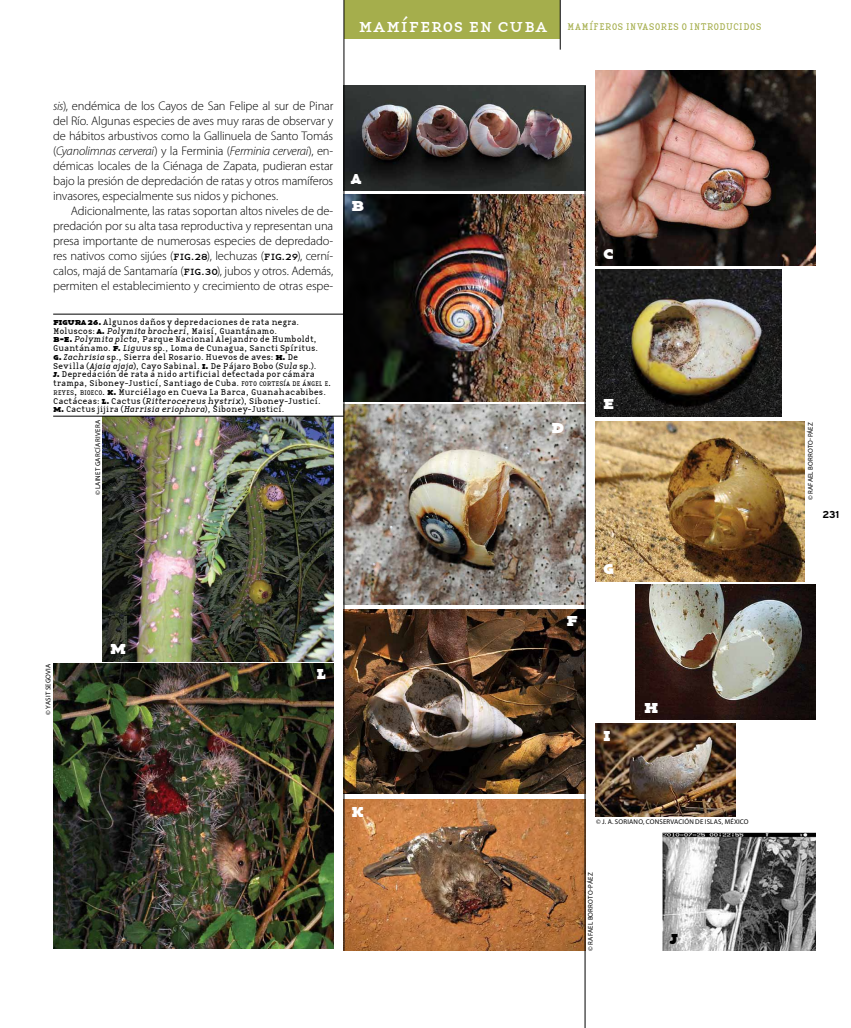
<style>
.page{position:relative;width:851px;height:1028px;background:#fff}
.page>*{position:absolute;margin:0;border:0;box-sizing:border-box;transform-origin:0 0}
.t1{font:20px/27.4px "Base Twelve Serif SCB";color:#fff}
.t2{font:20px "Base Twelve Serif SCB";color:#000}
.t3{font:300 12.5px/15px "Myriad Pro";letter-spacing:-.015em;color:#000;text-align:justify}
.t4{font:10px "Base Twelve Serif";letter-spacing:.025em;color:#a5ae4c}
.t5{font:700 10px "Interstate";color:#000}
.t6{font:8.75px/8.8px "Base Twelve Serif";letter-spacing:-.005em;color:#000}
.t7{font:6.88px "Myriad Pro";letter-spacing:.03em;color:#000}
.s1{font-family:"Base Twelve Serif Smallcaps";font-size:20px;color:#fff}
.s2{font-style:italic}
.s3{font-family:"Base Twelve Serif Smallcaps";font-weight:400}
.s4{font-family:"Base Twelve Serif SCB";font-size:10px}
.s5{font-family:"Base Twelve Serif I"}
.s6{font-size:7px}
.s7{font-size:10px}
</style>
<div class="page">
<div style="left:344px;top:0;width:216px;height:39px;background:#a5ae4c"></div>
<hr style="left:560px;top:0;width:1px;height:50px;background:#000">
<img style="left:344px;top:86px;width:240px;height:105px">
<img style="left:595px;top:71px;width:220px;height:195px">
<img style="left:344px;top:609px;width:240px;height:184px">
<img style="left:344px;top:195px;width:240px;height:206px">
<img style="left:344px;top:405px;width:240px;height:199px">
<img style="left:595px;top:270px;width:186px;height:146px">
<img style="left:595px;top:422px;width:209px;height:159px">
<img style="left:635px;top:585px;width:180px;height:134px">
<img style="left:344px;top:799px;width:240px;height:151px">
<img style="left:53px;top:663px;width:280px;height:285px">
<img style="left:103px;top:417px;width:230px;height:245px">
<img style="left:595px;top:724px;width:140px;height:92px">
<img style="left:662px;top:832px;width:153px;height:118px">
<hr style="left:343px;top:0;width:1px;height:950px;background:#000">
<hr style="left:584px;top:86px;width:1px;height:942px;background:#000">
<hr style="left:53px;top:314px;width:291px;height:1px;background:#000">
<hr style="left:53px;top:416px;width:291px;height:1px;background:#000">
<p class="t4" style="left:358px;top:21px;width:403px"><span class="s1">mamíferos en cuba</span> Mamíferos invasores o introducidos</p>
<p class="t3" style="left:53px;top:98px;width:281px"><span class="s2">sis</span>), endémica de los Cayos de San Felipe al sur de Pinar del Río. Algunas especies de aves muy raras de observar y de hábitos arbustivos como la Gallinuela de Santo Tomás (<span class="s2">Cyanolimnas cerverai</span>) y la Ferminia (<span class="s2">Ferminia cerverai</span>), en&shy;démicas locales de la Ciénaga de Zapata, pudieran estar bajo la presión de depredación de ratas y otros mamíferos invasores, especialmente sus nidos y pichones.</p>
<p class="t3" style="left:53px;top:203px;width:281px;text-indent:18px">Adicionalmente, las ratas soportan altos niveles de de&shy;predación por su alta tasa reproductiva y representan una presa importante de numerosas especies de depredado&shy;res nativos como sijúes (<span class="s3">fig.28</span>), lechuzas (<span class="s3">fig.29</span>), cerní&shy;calos, majá de Santamaría (<span class="s3">fig.30</span>), jubos y otros. Además, permiten el establecimiento y crecimiento de otras espe-</p>
<p class="t6" style="left:53px;top:317px;width:280px"><span class="s4">figura 26.</span> Algunos daños y depredaciones de rata negra.<br>Moluscos: <span class="s4">a.</span> <span class="s5">Polymita brocheri</span>, Maisí, Guantánamo.<br><span class="s4">b-e.</span> <span class="s5">Polymita picta</span>, Parque Nacional Alejandro de Humboldt, Guantánamo. <span class="s4">f.</span> <span class="s5">Liguus</span> sp., Loma de Cunagua, Sancti Spíritus.<br><span class="s4">g.</span> <span class="s5">Zachrisia</span> sp., Sierra del Rosario. Huevos de aves: <span class="s4">h.</span> De Sevilla (<span class="s5">Ajaia ajaja</span>), Cayo Sabinal. <span class="s4">i.</span> De Pájaro Bobo (<span class="s5">Sula</span> sp.).<br><span class="s4">j.</span> Depredación de rata a nido artificial detectada por cámara trampa, Siboney-Justicí, Santiago de Cuba. <span class="s6">FOTO CORTESÍA DE ÁNGEL E</span><span class="s7">.<br></span><span class="s6">REYES</span><span class="s7">,</span> <span class="s6">BIOECO</span><span class="s7">.</span> <span class="s4">k.</span> Murciélago en Cueva La Barca, Guanahacabibes.<br>Cactáceas: <span class="s4">l.</span> Cactus (<span class="s5">Ritterocereus hystrix</span>), Siboney-Justicí. <span class="s4">m.</span> Cactus jijira (<span class="s5">Harrisia eriophora</span>), Siboney-Justicí.</p>
<h1 class="t1" style="left:351px;top:162px;width:15px">a b</h1>
<h1 class="t1" style="left:602px;top:237px;width:13px">c</h1>
<h1 class="t1" style="left:602px;top:387px;width:13px">e</h1>
<p class="t7" style="left:93px;top:495px;width:77px;rotate:-90deg">© LAINET GARCÍA RIVERA</p>
<p class="t7" style="left:806px;top:500px;width:80px;rotate:-90deg">© RAFAEL BORROTO-PÁEZ</p>
<h1 class="t1" style="left:551px;top:411px;width:15px">d</h1>
<p class="t5" style="left:822px;top:508px;width:18px">231</p>
<p class="t7" style="left:44px;top:714px;width:52px;rotate:-90deg">© YASIT SEGOVIA</p>
<h1 class="t1" style="left:110px;top:632px;width:18px">m</h1>
<h1 class="t1" style="left:316px;top:657px;width:11px">l</h1>
<h1 class="t1" style="left:566px;top:604px;width:13px">f</h1>
<h1 class="t1" style="left:602px;top:552px;width:13px">g</h1>
<h1 class="t1" style="left:602px;top:719px;width:10px">i</h1>
<h1 class="t1" style="left:643px;top:691px;width:16px">h</h1>
<h1 class="t1" style="left:351px;top:795px;width:15px">k</h1>
<p class="t7" style="left:596px;top:817px;width:154px">© J. A. SORIANO, CONSERVACIÓN DE ISLAS, MÉXICO</p>
<p class="t7" style="left:586px;top:950px;width:80px;rotate:-90deg">© RAFAEL BORROTO-PÁEZ</p>
<h1 class="t2" style="left:669px;top:923px;width:10px">j</h1>
</div>
